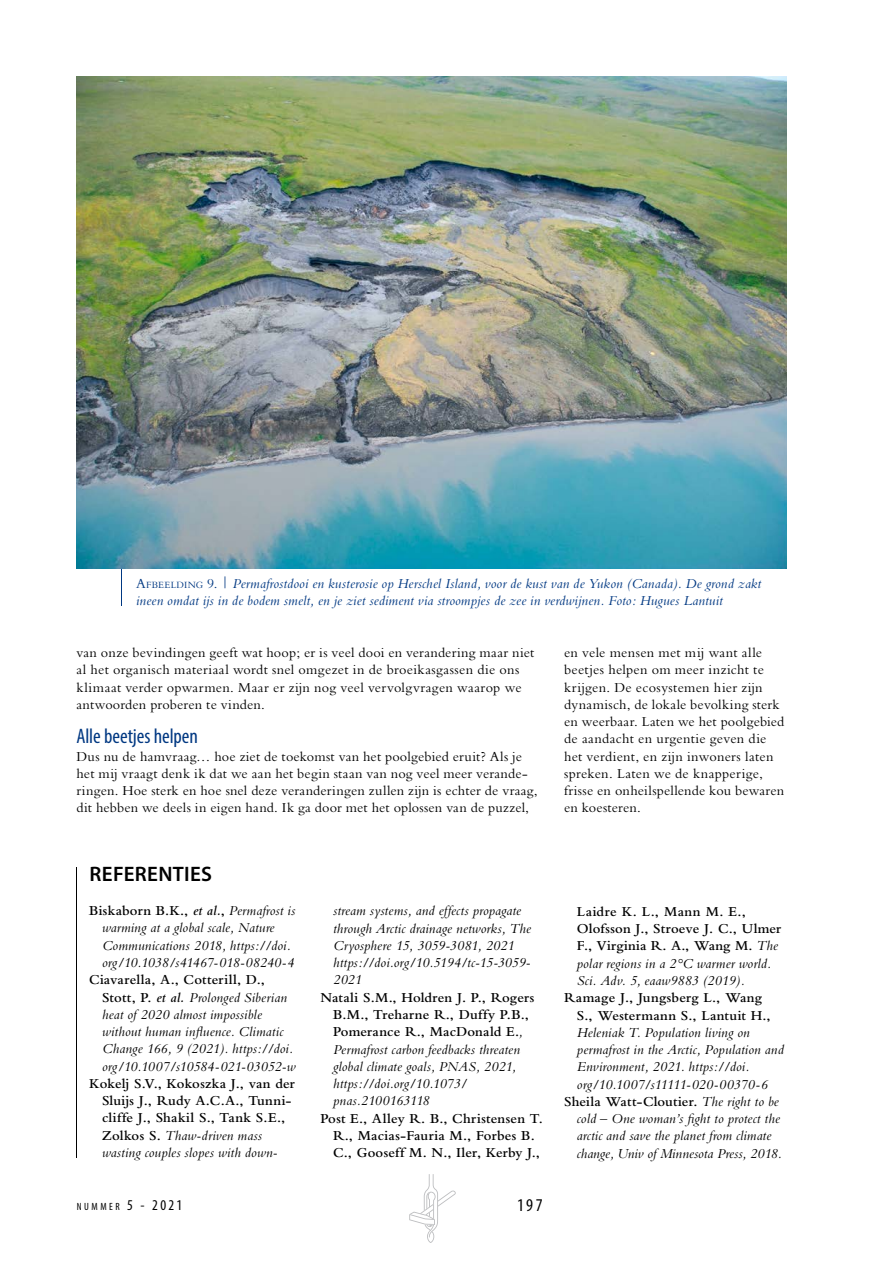
<style>
.page{position:relative;width:893px;height:1263px;background:#fff}
.page>*{position:absolute;margin:0;border:0;box-sizing:border-box;transform-origin:0 0}
.t1{font:condensed 21px "Myriad Pro";letter-spacing:-.005em;color:#003882}
.t2{font:600 21px "Myriad Pro";letter-spacing:.015em;color:#000}
.t3{font:condensed 18px "Myriad Pro";color:#000}
.t4{font:italic 14.25px/17.2px "M Bembo";letter-spacing:.01em;color:#000}
.t5{font:14.25px/17.2px "M Bembo";letter-spacing:.015em;color:#000}
.t6{font:600 14.25px/17.2px "M Bembo";letter-spacing:.01em;color:#000}
.t7{font:italic 14.25px/17.2px "M Bembo";letter-spacing:.01em;color:#003882}
.t8{font:italic 14.25px "M Bembo";letter-spacing:-.02em;color:#000}
.t9{font:condensed 10.5px "Myriad Pro";letter-spacing:.245em;color:#000}
.s1{font-style:normal}
.s2{font-style:normal;font-size:10.05px}
.s3{font-weight:600;font-style:normal}
.s4{font-weight:600}
.s5{font-weight:400;font-style:italic}
.s6{font-size:15px}
</style>
<div class="page">
<svg style="left:409px;top:1174px;width:47px;height:69px"></svg>
<hr style="left:121px;top:563px;width:1px;height:43px;background:#003882">
<img style="left:77px;top:77px;width:710px;height:491px">
<hr style="left:76px;top:867px;width:1px;height:290px;background:#000">
<p class="t7" style="left:136px;top:575px;width:627px"><span class="s1">A</span><span class="s2">FBEELDING</span> <span class="s1">9. |</span> Permafrostdooi en kusterosie op Herschel Island, voor de kust van de Yukon (Canada). De grond zakt ineen omdat ijs in de bodem smelt, en je ziet sediment via stroompjes de zee in verdwijnen. Foto: Hugues Lantuit</p>
<p class="t5" style="left:77px;top:644px;width:459px">van onze bevindingen geeft wat hoop; er is veel dooi en verandering maar niet al het organisch materiaal wordt snel omgezet in de broeikasgassen die ons klimaat verder opwarmen. Maar er zijn nog veel vervolgvragen waarop we antwoorden proberen te vinden.</p>
<h1 class="t1" style="left:77px;top:724px;width:123px">Alle beetjes helpen</h1>
<p class="t5" style="left:77px;top:747px;width:462px">Dus nu de hamvraag… hoe ziet de toekomst van het poolgebied eruit? Als je het mij vraagt denk ik dat we aan het begin staan van nog veel meer verande&shy;ringen. Hoe sterk en hoe snel deze veranderingen zullen zijn is echter de vraag, dit hebben we deels in eigen hand. Ik ga door met het oplossen van de puzzel,</p>
<h1 class="t2" style="left:90px;top:860px;width:124px">REFERENTIES</h1>
<p class="t4" style="left:102px;top:902px;width:195px;text-indent:-13px"><span class="s3">Biskaborn B.K.,</span> <span class="s4">et al.</span><span class="s3">,</span> Permafrost is warming at a global scale, Nature Communications 2018, https://doi. org/10.1038/s41467-018-08240-4</p>
<p class="t4" style="left:102px;top:971px;width:195px;text-indent:-13px"><span class="s3">Ciavarella, A., Cotterill, D., Stott, P.</span> <span class="s4">et al.</span> Prolonged Siberian heat of 2020 almost impossible without human influence. Climatic Change 166, 9 (2021). https://doi. org/10.1007/s10584-021-03052-w</p>
<p class="t6" style="left:102px;top:1075px;width:195px;text-indent:-13px">Kokelj S.V., Kokoszka J., van der<br>Sluijs J., Rudy A.C.A., Tunni&shy;cliffe J., Shakil S., Tank S.E.,<br>Zolkos S. <span class="s5">Thaw-driven mass wasting couples slopes with down-</span></p>
<p class="t4" style="left:333px;top:902px;width:200px">stream systems, and effects propagate through Arctic drainage networks, The<br>Cryosphere 15, 3059-3081, 2021 https://doi.org/10.5194/tc-15-3059-<br>2021</p>
<p class="t4" style="left:333px;top:989px;width:203px;text-indent:-13px"><span class="s3">Natali S.M., Holdren J. P., Rogers<br>B.M., Treharne R., Duffy P.B.,<br>Pomerance R., MacDonald E.</span>,<br>Permafrost carbon feedbacks threaten global climate goals, PNAS, 2021, https://doi.org/10.1073/ pnas.2100163118</p>
<p class="t6" style="left:333px;top:1109px;width:211px;text-indent:-13px">Post E., Alley R. B., Christensen T.<br>R., Macias-Fauria M., Forbes B.<br>C., Gooseff M. N., Iler, Kerby J.,</p>
<p class="t9" style="left:77px;top:1200px;width:107px">NUMMER <span class="s6">5 - 2021</span></p>
<p class="t3" style="left:517px;top:1194px;width:27px">197</p>
<p class="t5" style="left:564px;top:644px;width:222px">en vele mensen met mij want alle beetjes helpen om meer inzicht te krijgen. De ecosystemen hier zijn dynamisch, de lokale bevolking sterk en weerbaar. Laten we het poolgebied de aandacht en urgentie geven die het verdient, en zijn inwoners laten spreken. Laten we de knapperige, frisse en onheilspellende kou bewaren en koesteren.</p>
<p class="t6" style="left:577px;top:903px;width:206px">Laidre K. L., Mann M. E.,<br>Olofsson J., Stroeve J. C., Ulmer<br>F., Virginia R. A., Wang M. <span class="s5">The polar regions in a 2°C warmer world.<br>Sci. Adv. 5, eaaw9883 (2019).</span></p>
<p class="t6" style="left:577px;top:989px;width:195px;text-indent:-13px">Ramage J., Jungsberg L., Wang<br>S., Westermann S., Lantuit H.,</p>
<p class="t4" style="left:577px;top:1024px;width:175px">Heleniak T. Population living on</p>
<p class="t4" style="left:577px;top:1041px;width:209px">permafrost in the Arctic, Population and</p>
<p class="t4" style="left:577px;top:1058px;width:174px">Environment, 2021. https://doi.</p>
<p class="t8" style="left:577px;top:1076px;width:192px">org/10.1007/s11111-020-00370-6</p>
<p class="t6" style="left:564px;top:1093px;width:216px">Sheila Watt-Cloutier. <span class="s5">The right to be</span></p>
<p class="t4" style="left:577px;top:1110px;width:205px">cold – One woman’s fight to protect the</p>
<p class="t4" style="left:577px;top:1127px;width:196px">arctic and save the planet from climate</p>
<p class="t4" style="left:577px;top:1144px;width:206px">change, Univ of Minnesota Press, 2018.</p>
</div>
